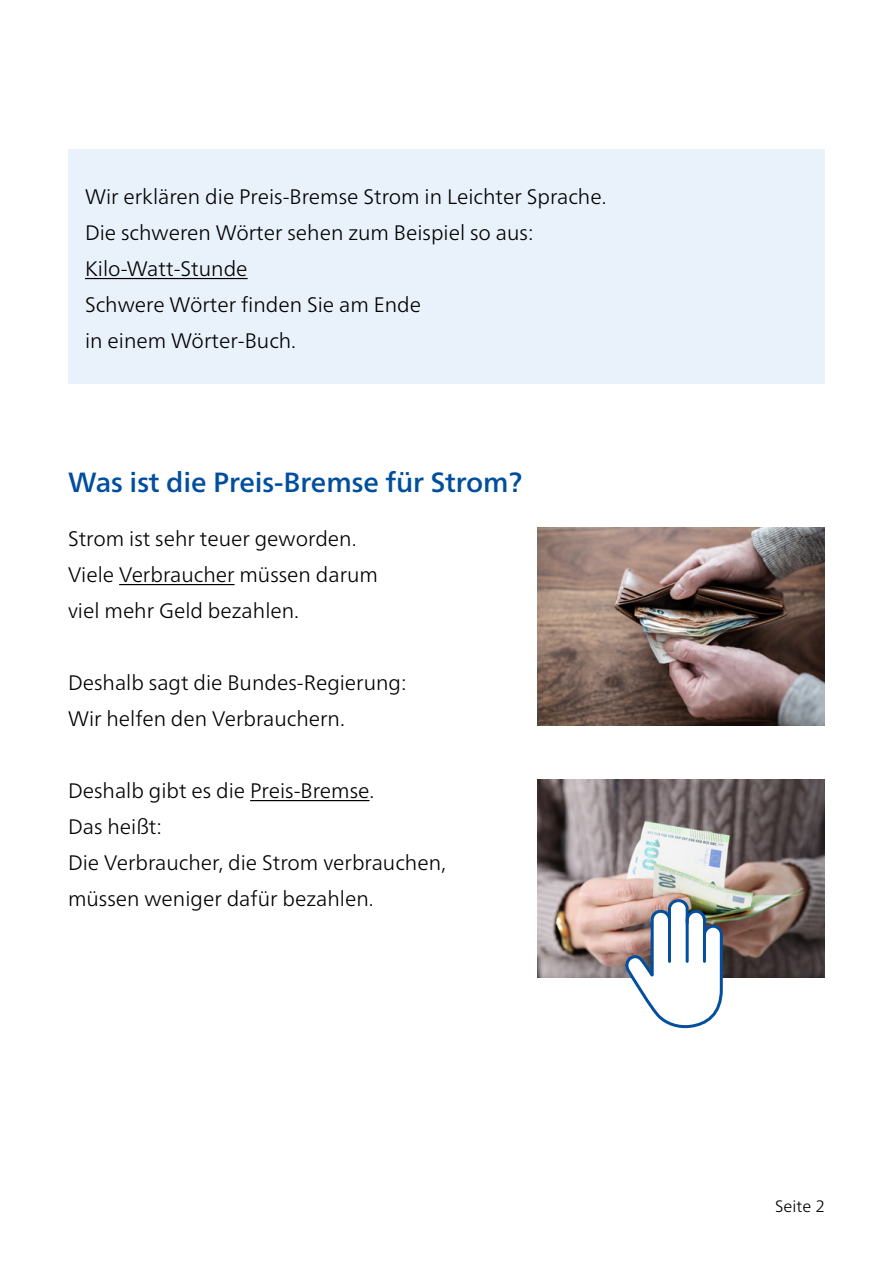
<style>
.page{position:relative;width:893px;height:1263px;background:#fff}
.page>*{position:absolute;margin:0;border:0;box-sizing:border-box;transform-origin:0 0}
.Headline_18_5_pt__me{font:500 27.75px "Frutiger Neue LT Pro";letter-spacing:-.005em;color:#004e9e}
.Copy_14_pt___22_pt{font:300 21px/36px "Frutiger Neue LT Pro";color:#000}
.t1{font:300 16.5px "Frutiger Neue LT Pro";color:#000}
</style>
<div class="page">
<img style="left:537px;top:780px;width:288px;height:198px">
<hr style="left:119px;top:584px;width:116px;height:1px;background:#000">
<hr style="left:250px;top:800px;width:120px;height:1px;background:#000">
<div style="left:68px;top:150px;width:757px;height:234px;background:#e9f1fb"></div>
<hr style="left:85px;top:278px;width:163px;height:1px;background:#000">
<img style="left:537px;top:528px;width:288px;height:198px">
<svg style="left:623px;top:898px;width:101px;height:130px"></svg>
<p class="Copy_14_pt___22_pt" style="left:85px;top:178px;width:523px">Wir erklären die Preis-Bremse Strom in Leichter Sprache.<br>Die schweren Wörter sehen zum Beispiel so aus:<br>Kilo-Watt-Stunde<br>Schwere Wörter finden Sie am Ende<br>in einem Wörter-Buch.</p>
<p class="Headline_18_5_pt__me" style="left:68px;top:465px;width:456px">Was ist die Preis-Bremse für Strom?</p>
<p class="Copy_14_pt___22_pt" style="left:68px;top:520px;width:312px">Strom ist sehr teuer geworden.<br>Viele Verbraucher müssen darum viel mehr Geld bezahlen.</p>
<p class="Copy_14_pt___22_pt" style="left:68px;top:664px;width:340px">Deshalb sagt die Bundes-Regierung:<br>Wir helfen den Verbrauchern.</p>
<p class="Copy_14_pt___22_pt" style="left:68px;top:772px;width:379px">Deshalb gibt es die Preis-Bremse.<br>Das heißt:<br>Die Verbraucher, die Strom verbrauchen, müssen weniger dafür bezahlen.</p>
<p class="t1" style="left:775px;top:1196px;width:51px">Seite 2</p>
</div>
